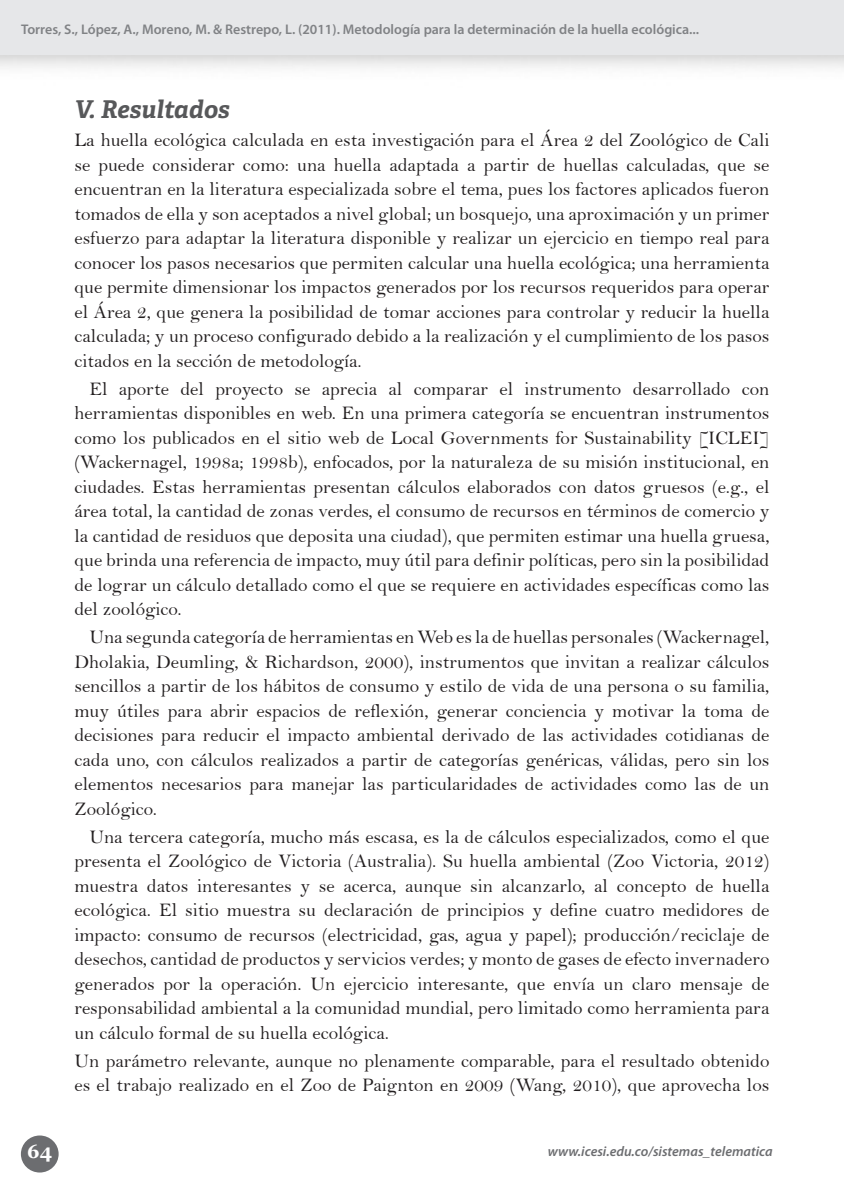
<style>
.page{position:relative;width:844px;height:1191px;background:#fff}
.page>*{position:absolute;margin:0;border:0;box-sizing:border-box;transform-origin:0 0}
.titulo{font:italic 700 24.5px "Adelle Basic";color:#57585a}
.parrafo{font:19.25px/24.5px "Bell";color:#231f20;text-align:justify}
.t1{font:700 19.25px "Georgia";color:#fff}
.datos_articulo{font:600 14px "Myriad Pro";color:#808285}
.t2{font:italic 600 14px "Myriad Pro";color:#6c6d70}
</style>
<div class="page">
<div style="left:0;top:0;width:843px;height:56px;background:#e6e7e9"></div>
<div style="left:21px;top:1135px;width:38px;height:37px;background:#6c6d70;border-radius:50%"></div>
<p class="datos_articulo" style="left:21px;top:21px;width:679px">Torres, S., López, A., Moreno, M. &amp; Restrepo, L. (2011). Metodología para la determinación de la huella ecológica...</p>
<p class="titulo" style="left:74px;top:94px;width:157px">V. Resultados</p>
<p class="parrafo" style="left:74px;top:128px;width:696px">La huella ecológica calculada en esta investigación para el Área 2 del Zoológico de Cali se puede considerar como: una huella adaptada a partir de huellas calculadas, que se encuentran en la literatura especializada sobre el tema, pues los factores aplicados fueron tomados de ella y son aceptados a nivel global; un bosquejo, una aproximación y un primer esfuerzo para adaptar la literatura disponible y realizar un ejercicio en tiempo real para conocer los pasos necesarios que permiten calcular una huella ecológica; una herramienta que permite dimensionar los impactos generados por los recursos requeridos para operar el Área 2, que genera la posibilidad de tomar acciones para controlar y reducir la huella calculada; y un proceso configurado debido a la realización y el cumplimiento de los pasos citados en la sección de metodología.</p>
<p class="parrafo" style="left:74px;top:376px;width:696px;text-indent:15px">El aporte del proyecto se aprecia al comparar el instrumento desarrollado con herramientas disponibles en web. En una primera categoría se encuentran instrumentos como los publicados en el sitio web de Local Governments for Sustainability [ICLEI] (Wackernagel, 1998a; 1998b), enfocados, por la naturaleza de su misión institucional, en ciudades. Estas herramientas presentan cálculos elaborados con datos gruesos (e.g., el área total, la cantidad de zonas verdes, el consumo de recursos en términos de comercio y la cantidad de residuos que deposita una ciudad), que permiten estimar una huella gruesa, que brinda una referencia de impacto, muy útil para definir políticas, pero sin la posibilidad de lograr un cálculo detallado como el que se requiere en actividades específicas como las del zoológico.</p>
<p class="parrafo" style="left:74px;top:625px;width:696px;text-indent:15px">Una segunda categoría de herramientas en Web es la de huellas personales (Wackernagel, Dholakia, Deumling, &amp; Richardson, 2000), instrumentos que invitan a realizar cálculos sencillos a partir de los hábitos de consumo y estilo de vida de una persona o su familia, muy útiles para abrir espacios de reflexión, generar conciencia y motivar la toma de decisiones para reducir el impacto ambiental derivado de las actividades cotidianas de cada uno, con cálculos realizados a partir de categorías genéricas, válidas, pero sin los elementos necesarios para manejar las particularidades de actividades como las de un Zoológico.</p>
<p class="parrafo" style="left:74px;top:824px;width:696px;text-indent:15px">Una tercera categoría, mucho más escasa, es la de cálculos especializados, como el que presenta el Zoológico de Victoria (Australia). Su huella ambiental (Zoo Victoria, 2012) muestra datos interesantes y se acerca, aunque sin alcanzarlo, al concepto de huella ecológica. El sitio muestra su declaración de principios y define cuatro medidores de impacto: consumo de recursos (electricidad, gas, agua y papel); producción/reciclaje de desechos, cantidad de productos y servicios verdes; y monto de gases de efecto invernadero generados por la operación. Un ejercicio interesante, que envía un claro mensaje de responsabilidad ambiental a la comunidad mundial, pero limitado como herramienta para un cálculo formal de su huella ecológica.</p>
<p class="parrafo" style="left:74px;top:1048px;width:696px">Un parámetro relevante, aunque no plenamente comparable, para el resultado obtenido es el trabajo realizado en el Zoo de Paignton en 2009 (Wang, 2010), que aprovecha los</p>
<p class="t1" style="left:27px;top:1138px;width:26px">64</p>
<p class="t2" style="left:547px;top:1142px;width:226px">www.icesi.edu.co/sistemas_telematica</p>
</div>
